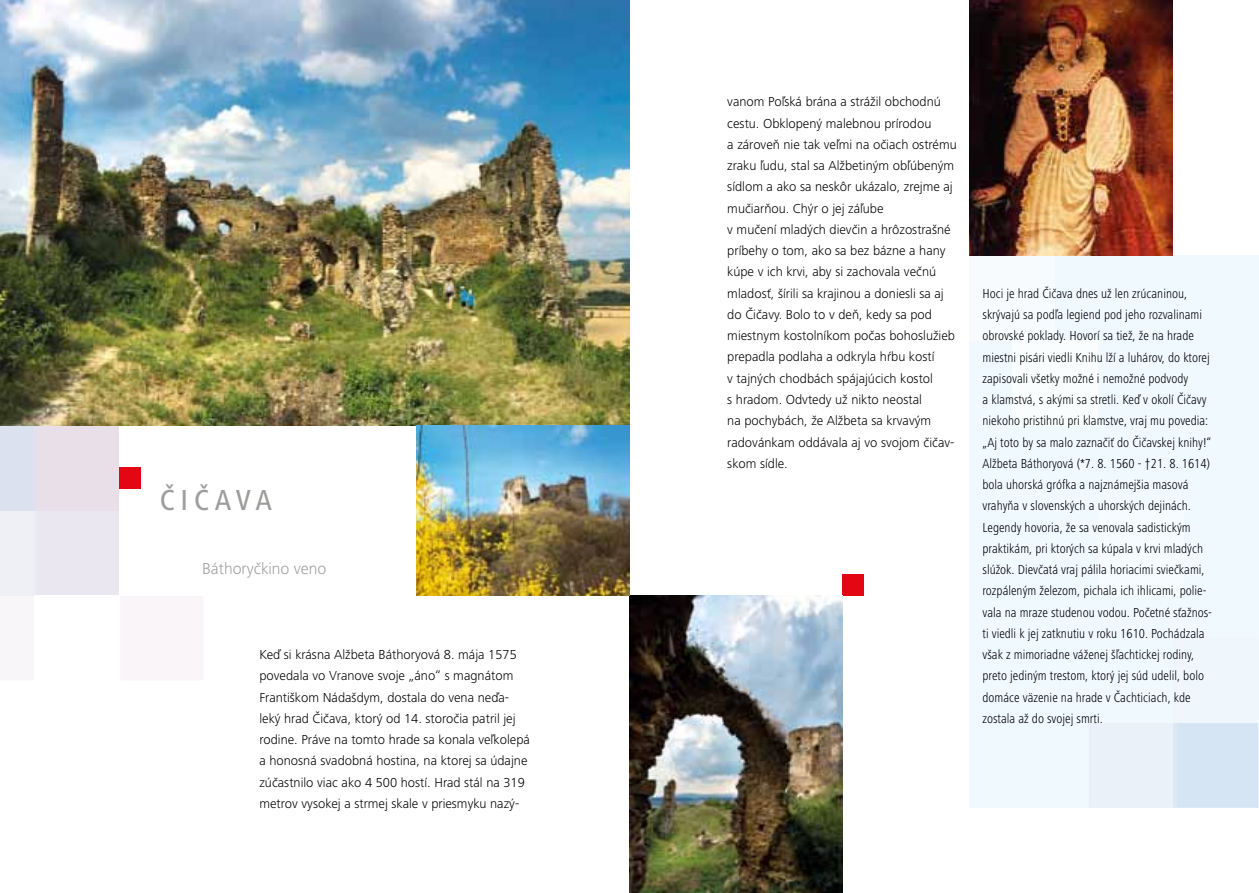
<style>
.page{position:relative;width:1259px;height:893px;background:#fff}
.page>*{position:absolute;margin:0;border:0;box-sizing:border-box;transform-origin:0 0}
.t1{font:500 condensed 30px "Frutiger Next LTCE";letter-spacing:.2em;color:#9d9d9c}
.t2{font:300 16.5px "Frutiger Next LTCE";color:#9d9d9c}
.t3{font:300 13.5px/21.3px "Frutiger Next LTCE";color:#000}
.t4{font:300 condensed 13.5px/21.3px "Frutiger Next LTCE";color:#000}
</style>
<div class="page">
<div style="left:969px;top:255px;width:290px;height:553px;background:#f0f9fe"></div>
<div style="left:969px;top:255px;width:85px;height:85px;background:#f7fbfe"></div>
<div style="left:1098px;top:510px;width:85px;height:85px;background:#f5fbfe"></div>
<div style="left:1012px;top:340px;width:85px;height:85px;background:#fff"></div>
<div style="left:842px;top:574px;width:21px;height:21px;background:#e30613"></div>
<img style="left:629px;top:595px;width:213px;height:298px">
<img style="left:969px;top:0;width:203px;height:255px">
<img style="left:0;top:425px;width:119px;height:171px">
<div style="left:34px;top:595px;width:85px;height:94px;background:#fff"></div>
<div style="left:119px;top:468px;width:21px;height:21px;background:#e30613"></div>
<img style="left:0;top:0;width:629px;height:425px">
<img style="left:417px;top:425px;width:212px;height:170px">
<h1 class="t1" style="left:160px;top:483px;width:114px">ČIČAVA</h1>
<p class="t2" style="left:202px;top:559px;width:126px">Báthoryčkino veno</p>
<p class="t3" style="left:259px;top:644px;width:272px">Keď si krásna Alžbeta Báthoryová 8. mája 1575 povedala vo Vranove svoje „áno“ s magnátom Františkom Nádašdym, dostala do vena neďa&shy;leký hrad Čičava, ktorý od 14. storočia patril jej rodine. Práve na tomto hrade sa konala veľkolepá a honosná svadobná hostina, na ktorej sa údajne zúčastnilo viac ako 4 500 hostí. Hrad stál na 319 metrov vysokej a strmej skale v priesmyku nazý-</p>
<p class="t3" style="left:727px;top:91px;width:231px">vanom Poľská brána a strážil obchodnú cestu. Obklopený malebnou prírodou<br>a zároveň nie tak veľmi na očiach ostrému zraku ľudu, stal sa Alžbetiným obľúbeným sídlom a ako sa neskôr ukázalo, zrejme aj mučiarňou. Chýr o jej záľube<br>v mučení mladých dievčin a hrôzostrašné príbehy o tom, ako sa bez bázne a hany kúpe v ich krvi, aby si zachovala večnú mladosť, šírili sa krajinou a doniesli sa aj do Čičavy. Bolo to v deň, kedy sa pod miestnym kostolníkom počas bohoslužieb prepadla podlaha a odkryla hŕbu kostí<br>v tajných chodbách spájajúcich kostol<br>s hradom. Odvtedy už nikto neostal<br>na pochybách, že Alžbeta sa krvavým radovánkam oddávala aj vo svojom čičav&shy;skom sídle.</p>
<p class="t4" style="left:982px;top:283px;width:231px">Hoci je hrad Čičava dnes už len zrúcaninou, skrývajú sa podľa legiend pod jeho rozvalinami obrovské poklady. Hovorí sa tiež, že na hrade miestni pisári viedli Knihu lží a luhárov, do ktorej zapisovali všetky možné i nemožné podvody<br>a klamstvá, s akými sa stretli. Keď v okolí Čičavy niekoho pristihnú pri klamstve, vraj mu povedia: „Aj toto by sa malo zaznačiť do Čičavskej knihy!“ Alžbeta Báthoryová (*7. 8. 1560 - †21. 8. 1614) bola uhorská grófka a najznámejšia masová vrahyňa v slovenských a uhorských dejinách.<br>Legendy hovoria, že sa venovala sadistickým praktikám, pri ktorých sa kúpala v krvi mladých slúžok. Dievčatá vraj pálila horiacimi sviečkami, rozpáleným železom, pichala ich ihlicami, polie&shy;vala na mraze studenou vodou. Početné sťažnos&shy;ti viedli k jej zatknutiu v roku 1610. Pochádzala však z mimoriadne váženej šľachtickej rodiny, preto jediným trestom, ktorý jej súd udelil, bolo domáce väzenie na hrade v Čachticiach, kde zostala až do svojej smrti.</p>
</div>
